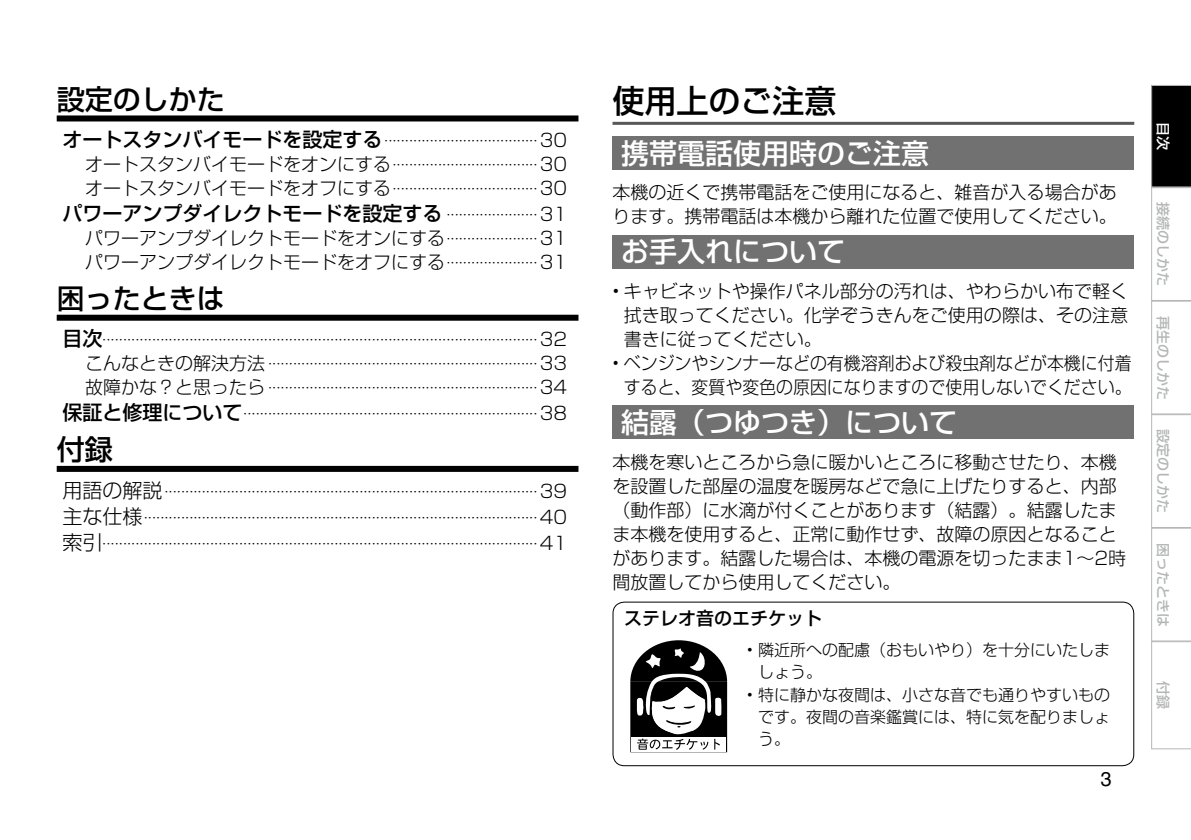
<style>
.page{position:relative;width:1191px;height:840px;background:#fff}
.page>*{position:absolute;margin:0;border:0;box-sizing:border-box;transform-origin:0 0}
.t1{font:500 32px "Shin Go Pro";color:#000}
.t2{font:500 28px "Shin Go Pro";color:#fff}
.t3{font:500 28px "Shin Go Pro";color:#000}
.t4{font:20px "Helvetica LT Std";color:#000}
.t5{font:300 18px/24px "Shin Go Pro";color:#000}
.t6{font:300 18px/24px "Shin Go Pro";color:#000;text-align:right;scale:.94 1}
.t7{font:500 18px "Shin Go Pro";color:#000}
.t8{font:300 16px/24px "Shin Go Pro";color:#000;text-align:justify}
.t9{font:500 14px "Shin Go Pro";color:#b5b6b6}
.t10{font:500 14px "Shin Go Pro";color:#fff}
.s1{font-weight:500;font-size:20px}
.s2{font-size:18px}
.s3{font-size:20px}
</style>
<div class="page">
<svg style="left:1151px;top:85px;width:40px;height:663px"></svg>
<div style="left:57px;top:115px;width:521px;height:6px;background:#000"></div>
<div style="left:57px;top:314px;width:521px;height:6px;background:#000"></div>
<div style="left:57px;top:465px;width:521px;height:6px;background:#000"></div>
<svg style="left:630px;top:640px;width:97px;height:111px"></svg>
<div style="left:612px;top:601px;width:522px;height:164px;border:1px solid #000;border-radius:11px"></div>
<hr style="left:612px;top:122px;width:522px;height:3px;background:#595757">
<div style="left:612px;top:136px;width:522px;height:33px;background:#727171"></div>
<div style="left:612px;top:235px;width:522px;height:33px;background:#727171"></div>
<div style="left:612px;top:405px;width:522px;height:33px;background:#727171"></div>
<h2 class="t3" style="left:57px;top:76px;width:169px">設定のしかた</h2>
<p class="t8" style="left:85px;top:127px;width:483px;text-indent:-23px"><span class="s1">オートスタンバイモードを設定する</span>······································<span class="s2">30オートスタンバイモードをオンにする</span>····································<span class="s2">30オートスタンバイモードをオフにする</span>····································<span class="s2">30</span></p>
<p class="t8" style="left:85px;top:201px;width:483px;text-indent:-23px"><span class="s1">パワーアンプダイレクトモードを設定する</span>·······················<span class="s2">31パワーアンプダイレクトモードをオンにする</span>·······················<span class="s2">31パワーアンプダイレクトモードをオフにする</span>·······················<span class="s2">31</span></p>
<h2 class="t3" style="left:57px;top:275px;width:169px">困ったときは</h2>
<p class="t8" style="left:85px;top:326px;width:483px;text-indent:-23px"><span class="s1">目次</span>·········································································································<span class="s2">32こんなときの解決方法</span>··································································<span class="s2">33故障かな？と思ったら</span>··································································<span class="s2">34</span></p>
<p class="t8" style="left:62px;top:400px;width:506px"><span class="s1">保証と修理について</span>········································································<span class="s2">38</span></p>
<h2 class="t3" style="left:57px;top:426px;width:57px">付録</h2>
<p class="t8" style="left:62px;top:476px;width:506px;line-height:26px"><span class="s3">用語の解説</span>···························································································<span class="s2">39</span><span class="s3">主な仕様</span>································································································<span class="s2">40</span><span class="s3">索引</span>·········································································································<span class="s2">41</span></p>
<h1 class="t1" style="left:612px;top:75px;width:225px">使用上のご注意</h1>
<h2 class="t2" style="left:621px;top:130px;width:309px">携帯電話使用時のご注意</h2>
<p class="t5" style="left:612px;top:178px;width:506px">本機の近くで携帯電話をご使用になると、雑音が入る場合があります。携帯電話は本機から離れた位置で使用してください。</p>
<h2 class="t2" style="left:621px;top:229px;width:225px">お手入れについて</h2>
<p class="t5" style="left:624px;top:276px;width:505px;text-align:justify;text-indent:-11px">• キャビネットや操作パネル部分の汚れは、やわらかい布で軽く拭き取ってください。化学ぞうきんをご使用の際は、その注意書きに従ってください。</p>
<p class="t6" style="left:612px;top:348px;width:554px">• ベンジンやシンナーなどの有機溶剤および殺虫剤などが本機に付着すると、変質や変色の原因になりますので使用しないでください。</p>
<h2 class="t2" style="left:621px;top:399px;width:337px">結露（つゆつき）について</h2>
<p class="t5" style="left:612px;top:447px;width:515px">本機を寒いところから急に暖かいところに移動させたり、本機を設置した部屋の温度を暖房などで急に上げたりすると、内部（動作部）に水滴が付くことがあります（結露）。結露したまま本機を使用すると、正常に動作せず、故障の原因となることがあります。結露した場合は、本機の電源を切ったまま1～2時間放置してから使用してください。</p>
<p class="t7" style="left:624px;top:603px;width:199px">ステレオ音のエチケット</p>
<p class="t8" style="left:758px;top:637px;width:353px;line-height:22px;text-indent:-11px">• 隣近所への配慮（おもいやり）を十分にいたしましょう。</p>
<p class="t8" style="left:758px;top:681px;width:353px;line-height:22px;text-indent:-11px">• 特に静かな夜間は、小さな音でも通りやすいものです。夜間の音楽鑑賞には、特に気を配りましょう。</p>
<p class="t4" style="left:1100px;top:767px;width:13px">3</p>
<p class="t10" style="left:1174px;top:122px;width:29px;rotate:90deg">目次</p>
<p class="t9" style="left:1174px;top:202px;width:85px;rotate:90deg">接続のしかた</p>
<p class="t9" style="left:1174px;top:315px;width:85px;rotate:90deg">再生のしかた</p>
<p class="t9" style="left:1174px;top:429px;width:85px;rotate:90deg">設定のしかた</p>
<p class="t9" style="left:1174px;top:542px;width:85px;rotate:90deg">困ったときは</p>
<p class="t9" style="left:1174px;top:680px;width:29px;rotate:90deg">付録</p>
</div>
